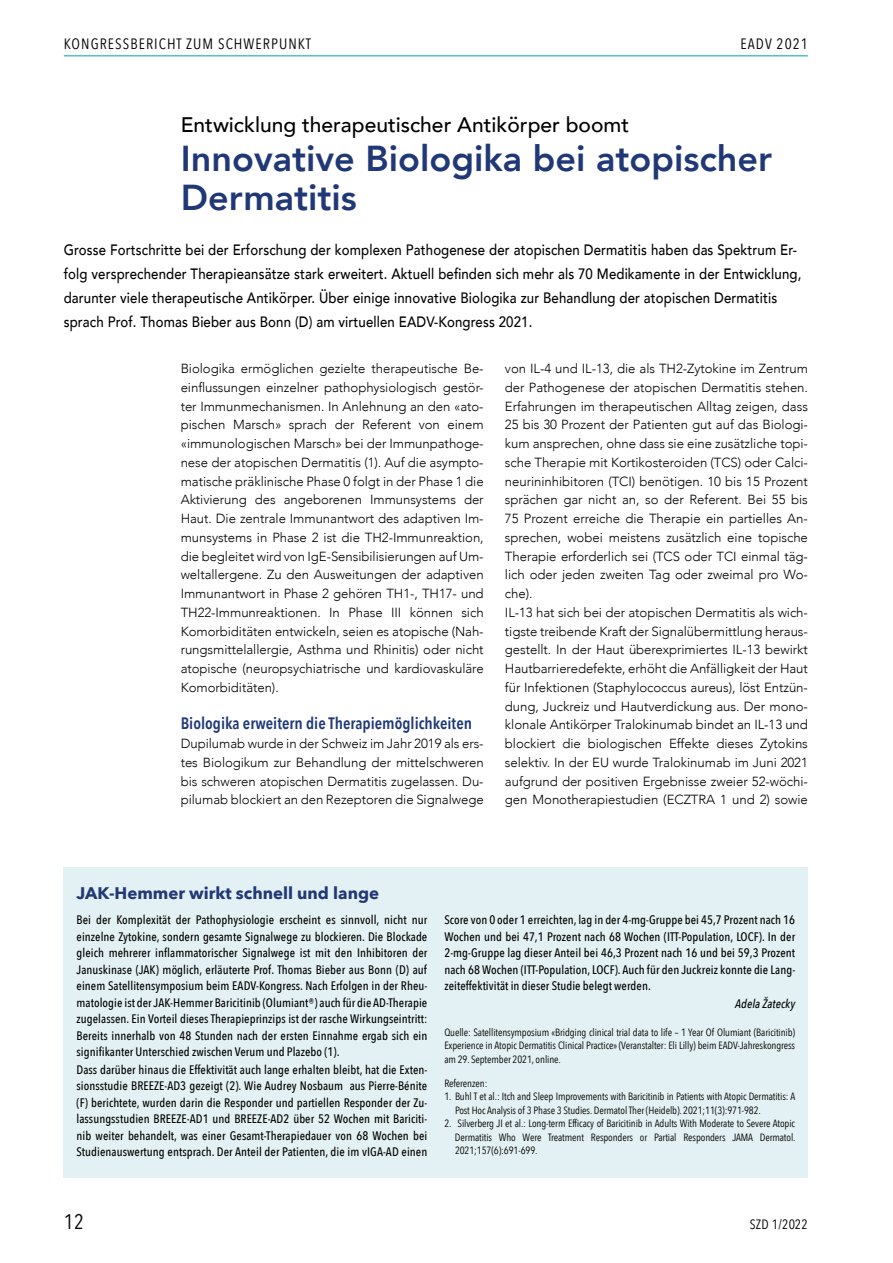
<style>
.page{position:relative;width:893px;height:1263px;background:#fff}
.page>*{position:absolute;margin:0;border:0;box-sizing:border-box;transform-origin:0 0}
.t1{font:800 36px/39px "Avenir";color:#203876}
.t2{font:500 21px "Avenir";color:#000}
.t3{font:21px "Avenir Next Condensed";color:#000}
.t4{font:700 16.8px "Avenir Next";color:#203876}
.t5{font:600 16.5px "Avenir Next Condensed";color:#203876}
.t6{font:500 15px/24px "Avenir";letter-spacing:.01em;color:#000;scale:.88 1}
.t7{font:15px "Avenir Next Condensed";letter-spacing:.07em;color:#000}
.t8{font:13.5px "Avenir Next Condensed";letter-spacing:.02em;color:#000}
.t9{font:300 13.2px/18.8px "Avenir";letter-spacing:-.005em;color:#000;text-align:justify}
.t10{font:500 12.3px/16.6px "Avenir Next Condensed";letter-spacing:.005em;color:#000}
.t11{font:italic 500 12.3px "Avenir Next Condensed";letter-spacing:.005em;color:#000}
.t12{font:10.5px/13.5px "Avenir Next Condensed";letter-spacing:-.01em;color:#000;text-align:justify}
</style>
<div class="page">
<hr style="left:64px;top:55px;width:744px;height:1px;background:#00a0af">
<div style="left:64px;top:867px;width:744px;height:310px;background:#e4f1f4"></div>
<p class="t7" style="left:64px;top:31px;width:249px">KONGRESSBERICHT ZUM SCHWERPUNKT</p>
<p class="t7" style="left:741px;top:31px;width:69px">EADV 2021</p>
<h2 class="t2" style="left:181px;top:106px;width:450px">Entwicklung therapeutischer Antikörper boomt</h2>
<h1 class="t1" style="left:181px;top:139px;width:593px">Innovative Biologika bei atopischer<br>Dermatitis</h1>
<p class="t6" style="left:64px;top:237px;width:840px">Grosse Fortschritte bei der Erforschung der komplexen Pathogenese der atopischen Dermatitis haben das Spektrum Er&shy;folg versprechender Therapieansätze stark erweitert. Aktuell befinden sich mehr als 70 Medikamente in der Entwicklung, darunter viele therapeutische Antikörper. Über einige innovative Biologika zur Behandlung der atopischen Dermatitis sprach Prof. Thomas Bieber aus Bonn (D) am virtuellen EADV-Kongress 2021.</p>
<p class="t9" style="left:181px;top:359px;width:304px">Biologika ermöglichen gezielte therapeutische Be&shy;einflussungen einzelner pathophysiologisch gestör&shy;ter Immunmechanismen. In Anlehnung an den «ato&shy;pischen Marsch» sprach der Referent von einem «immunologischen Marsch» bei der Immunpathoge&shy;nese der atopischen Dermatitis (1). Auf die asympto&shy;matische präklinische Phase 0 folgt in der Phase 1 die Aktivierung des angeborenen Immunsystems der Haut. Die zentrale Immunantwort des adaptiven Im&shy;munsystems in Phase 2 ist die TH2-Immunreaktion, die begleitet wird von IgE-Sensibilisierungen auf Um&shy;weltallergene. Zu den Ausweitungen der adaptiven Immunantwort in Phase 2 gehören TH1-, TH17- und TH22-Immunreaktionen. In Phase III können sich Komorbiditäten entwickeln, seien es atopische (Nah&shy;rungsmittelallergie, Asthma und Rhinitis) oder nicht atopische (neuropsychiatrische und kardiovaskuläre Komorbiditäten).</p>
<p class="t5" style="left:181px;top:709px;width:293px">Biologika erweitern die Therapiemöglichkeiten</p>
<p class="t9" style="left:181px;top:734px;width:304px">Dupilumab wurde in der Schweiz im Jahr 2019 als ers&shy;tes Biologikum zur Behandlung der mittelschweren bis schweren atopischen Dermatitis zugelassen. Du&shy;pilumab blockiert an den Rezeptoren die Signalwege</p>
<p class="t9" style="left:505px;top:359px;width:304px;text-align:left">von IL-4 und IL-13, die als TH2-Zytokine im Zentrum der Pathogenese der atopischen Dermatitis stehen.<br>Erfahrungen im therapeutischen Alltag zeigen, dass 25 bis 30 Prozent der Patienten gut auf das Biologi&shy;kum ansprechen, ohne dass sie eine zusätzliche topi&shy;sche Therapie mit Kortikosteroiden (TCS) oder Calci&shy;neurininhibitoren (TCI) benötigen. 10 bis 15 Prozent sprächen gar nicht an, so der Referent. Bei 55 bis 75 Prozent erreiche die Therapie ein partielles An&shy;sprechen, wobei meistens zusätzlich eine topische Therapie erforderlich sei (TCS oder TCI einmal täg&shy;lich oder jeden zweiten Tag oder zweimal pro Wo&shy;che).<br>IL-13 hat sich bei der atopischen Dermatitis als wich&shy;tigste treibende Kraft der Signalübermittlung heraus&shy;gestellt. In der Haut überexprimiertes IL-13 bewirkt Hautbarrieredefekte, erhöht die Anfälligkeit der Haut für Infektionen (Staphylococcus aureus), löst Entzün&shy;dung, Juckreiz und Hautverdickung aus. Der mono&shy;klonale Antikörper Tralokinumab bindet an IL-13 und blockiert die biologischen Effekte dieses Zytokins selektiv. In der EU wurde Tralokinumab im Juni 2021 aufgrund der positiven Ergebnisse zweier 52-wöchi&shy;gen Monotherapiestudien (ECZTRA 1 und 2) sowie</p>
<p class="t4" style="left:77px;top:878px;width:304px">JAK-Hemmer wirkt schnell und lange</p>
<p class="t10" style="left:77px;top:911px;width:352px">Bei der Komplexität der Pathophysiologie erscheint es sinnvoll, nicht nur einzelne Zytokine, sondern gesamte Signalwege zu blockieren. Die Blockade gleich mehrerer inflammatorischer Signalwege ist mit den Inhibitoren der Januskinase (JAK) möglich, erläuterte Prof. Thomas Bieber aus Bonn (D) auf einem Satellitensymposium beim EADV-Kongress. Nach Erfolgen in der Rheu&shy;matologie ist der JAK-Hemmer Baricitinib (Olumiant®) auch für die AD-Therapie zugelassen. Ein Vorteil dieses Therapieprinzips ist der rasche Wirkungseintritt:<br>Bereits innerhalb von 48 Stunden nach der ersten Einnahme ergab sich ein signifikanter Unterschied zwischen Verum und Plazebo (1).<br>Dass darüber hinaus die Effektivität auch lange erhalten bleibt, hat die Exten&shy;sionsstudie BREEZE-AD3 gezeigt (2). Wie Audrey Nosbaum aus Pierre-Bénite (F) berichtete, wurden darin die Responder und partiellen Responder der Zu&shy;lassungsstudien BREEZE-AD1 und BREEZE-AD2 über 52 Wochen mit Bariciti&shy;nib weiter behandelt, was einer Gesamt-Therapiedauer von 68 Wochen bei Studienauswertung entsprach. Der Anteil der Patienten, die im vIGA-AD einen</p>
<p class="t10" style="left:444px;top:911px;width:352px;text-align:justify">Score von 0 oder 1 erreichten, lag in der 4-mg-Gruppe bei 45,7 Prozent nach 16<br>Wochen und bei 47,1 Prozent nach 68 Wochen (ITT-Population, LOCF). In der 2-mg-Gruppe lag dieser Anteil bei 46,3 Prozent nach 16 und bei 59,3 Prozent nach 68 Wochen (ITT-Population, LOCF). Auch für den Juckreiz konnte die Lang&shy;zeiteffektivität in dieser Studie belegt werden.</p>
<p class="t11" style="left:735px;top:996px;width:61px">Adela Žatecky</p>
<p class="t12" style="left:444px;top:1025px;width:352px">Quelle: Satellitensymposium «Bridging clinical trial data to life – 1 Year Of Olumiant (Baricitinib)<br>Experience in Atopic Dermatitis Clinical Practice» (Veranstalter: Eli Lilly) beim EADV-Jahreskongress am 29. September 2021, online.</p>
<p class="t12" style="left:444px;top:1076px;width:45px">Referenzen:</p>
<p class="t12" style="left:455px;top:1089px;width:342px;text-indent:-11px">1. Buhl T et al.: Itch and Sleep Improvements with Baricitinib in Patients with Atopic Dermatitis: A<br>Post Hoc Analysis of 3 Phase 3 Studies. Dermatol Ther (Heidelb). 2021;11(3):971-982.</p>
<p class="t12" style="left:455px;top:1116px;width:342px;text-indent:-11px">2. Silverberg JI et al.: Long-term Efficacy of Baricitinib in Adults With Moderate to Severe Atopic Dermatitis Who Were Treatment Responders or Partial Responders JAMA Dermatol.<br>2021;157(6):691-699.</p>
<h2 class="t3" style="left:64px;top:1203px;width:22px">12</h2>
<p class="t8" style="left:750px;top:1212px;width:60px">SZD 1/2022</p>
</div>
